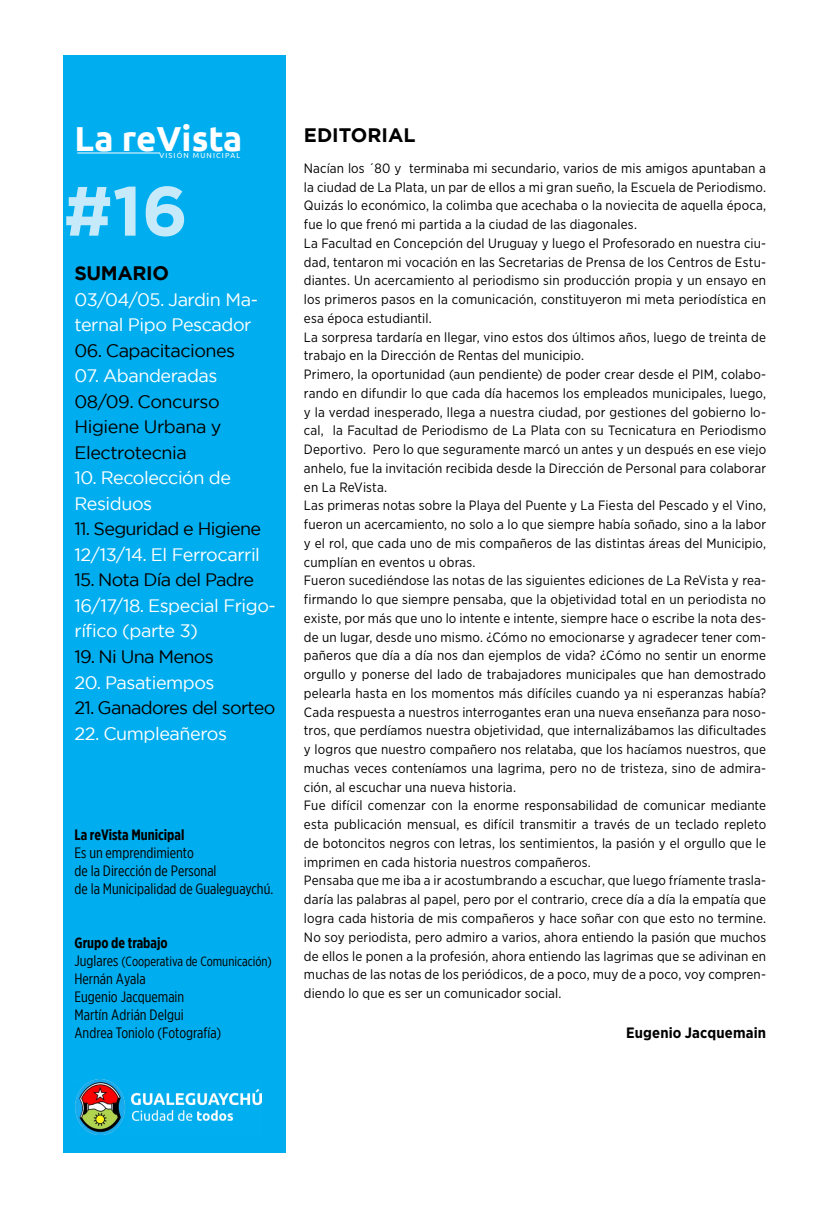
<style>
.page{position:relative;width:830px;height:1212px;background:#fff}
.page>*{position:absolute;margin:0;border:0;box-sizing:border-box;transform-origin:0 0}
.t1{font:700 69.6px "Gotham";color:#c7eafb}
.t2{font:700 34.65px "Ubuntu";color:#fff}
.t3{font:700 19.5px "Gotham";letter-spacing:-.01em;color:#000}
.t4{font:18px/25.5px "Gotham";letter-spacing:-.025em;color:#fff}
.t5{font:18px/25.5px "Gotham";letter-spacing:-.04em;color:#000;text-align:justify}
.t6{font:15px/18px "Gotham X Narrow";color:#000}
.t7{font:700 15px "Gotham X Narrow";color:#000}
.t8{font:700 15px "Gotham Narrow";letter-spacing:.01em;color:#000}
.t9{font:13.5px/18.8px "Gotham Narrow";letter-spacing:.01em;color:#000}
.t10{font:13.5px "Gotham X Narrow";color:#000}
.t11{font:7.35px "Ubuntu";letter-spacing:.16em;color:#fff}
.s1{font-size:15px}
</style>
<div class="page">
<div style="left:64px;top:55px;width:222px;height:1097px;background:#00aeef"></div>
<hr style="left:77px;top:153px;width:83px;height:1px;background:#fff">
<img style="left:76px;top:1079px;width:185px;height:55px">
<h2 class="t2" style="left:74px;top:118px;width:169px">La reVista</h2>
<p class="t11" style="left:159px;top:151px;width:82px">VISIÓN MUNICIPAL</p>
<h1 class="t1" style="left:64px;top:165px;width:126px">#16</h1>
<h3 class="t3" style="left:74px;top:260px;width:96px">SUMARIO</h3>
<h3 class="t4" style="left:74px;top:286px;width:185px">03/04/05. Jardin Ma&shy;ternal Pipo Pescador</h3>
<h3 class="t5" style="left:74px;top:337px;width:162px">06. Capacitaciones</h3>
<h3 class="t4" style="left:74px;top:363px;width:144px">07. Abanderadas</h3>
<h3 class="t5" style="left:74px;top:388px;width:148px">08/09. Concurso Higiene Urbana y Electrotecnia</h3>
<h3 class="t4" style="left:74px;top:465px;width:158px">10. Recolección de<br>Residuos</h3>
<h3 class="t5" style="left:74px;top:516px;width:188px">11. Seguridad e Higiene</h3>
<h3 class="t4" style="left:74px;top:541px;width:187px">12/13/14. El Ferrocarril</h3>
<h3 class="t5" style="left:74px;top:567px;width:181px">15. Nota Día del Padre</h3>
<h3 class="t4" style="left:74px;top:592px;width:203px">16/17/18. Especial Frigo&shy;rífico (parte 3)</h3>
<h3 class="t5" style="left:74px;top:643px;width:141px">19. Ni Una Menos</h3>
<h3 class="t4" style="left:74px;top:669px;width:141px">20. Pasatiempos</h3>
<h3 class="t5" style="left:74px;top:694px;width:202px">21. Ganadores del sorteo</h3>
<h3 class="t4" style="left:74px;top:720px;width:154px">22. Cumpleañeros</h3>
<p class="t7" style="left:74px;top:826px;width:111px">La reVista Municipal</p>
<p class="t6" style="left:74px;top:844px;width:200px">Es un emprendimiento<br>de la Dirección de Personal<br>de la Municipalidad de Gualeguaychú.</p>
<p class="t7" style="left:74px;top:934px;width:95px">Grupo de trabajo</p>
<p class="t10" style="left:74px;top:953px;width:199px"><span class="s1">Juglares</span> (Cooperativa de Comunicación)</p>
<p class="t6" style="left:74px;top:970px;width:148px">Hernán Ayala<br>Eugenio Jacquemain<br>Martín Adrián Delgui<br>Andrea Toniolo (Fotografía)</p>
<h3 class="t3" style="left:304px;top:122px;width:113px">EDITORIAL</h3>
<p class="t9" style="left:304px;top:158px;width:463px">Nacían los ´80 y terminaba mi secundario, varios de mis amigos apuntaban a la ciudad de La Plata, un par de ellos a mi gran sueño, la Escuela de Periodismo.<br>Quizás lo económico, la colimba que acechaba o la noviecita de aquella época, fue lo que frenó mi partida a la ciudad de las diagonales.<br>La Facultad en Concepción del Uruguay y luego el Profesorado en nuestra ciu&shy;dad, tentaron mi vocación en las Secretarias de Prensa de los Centros de Estu&shy;diantes. Un acercamiento al periodismo sin producción propia y un ensayo en los primeros pasos en la comunicación, constituyeron mi meta periodística en esa época estudiantil.<br>La sorpresa tardaría en llegar, vino estos dos últimos años, luego de treinta de trabajo en la Dirección de Rentas del municipio.<br>Primero, la oportunidad (aun pendiente) de poder crear desde el PIM, colabo&shy;rando en difundir lo que cada día hacemos los empleados municipales, luego, y la verdad inesperado, llega a nuestra ciudad, por gestiones del gobierno lo&shy;cal, la Facultad de Periodismo de La Plata con su Tecnicatura en Periodismo Deportivo. Pero lo que seguramente marcó un antes y un después en ese viejo anhelo, fue la invitación recibida desde la Dirección de Personal para colaborar en La ReVista.<br>Las primeras notas sobre la Playa del Puente y La Fiesta del Pescado y el Vino, fueron un acercamiento, no solo a lo que siempre había soñado, sino a la labor y el rol, que cada uno de mis compañeros de las distintas áreas del Municipio, cumplían en eventos u obras.<br>Fueron sucediéndose las notas de las siguientes ediciones de La ReVista y rea&shy;firmando lo que siempre pensaba, que la objetividad total en un periodista no existe, por más que uno lo intente e intente, siempre hace o escribe la nota des&shy;de un lugar, desde uno mismo. ¿Cómo no emocionarse y agradecer tener com&shy;pañeros que día a día nos dan ejemplos de vida? ¿Cómo no sentir un enorme orgullo y ponerse del lado de trabajadores municipales que han demostrado pelearla hasta en los momentos más difíciles cuando ya ni esperanzas había?<br>Cada respuesta a nuestros interrogantes eran una nueva enseñanza para noso&shy;tros, que perdíamos nuestra objetividad, que internalizábamos las dificultades y logros que nuestro compañero nos relataba, que los hacíamos nuestros, que muchas veces conteníamos una lagrima, pero no de tristeza, sino de admira&shy;ción, al escuchar una nueva historia.<br>Fue difícil comenzar con la enorme responsabilidad de comunicar mediante esta publicación mensual, es difícil transmitir a través de un teclado repleto de botoncitos negros con letras, los sentimientos, la pasión y el orgullo que le imprimen en cada historia nuestros compañeros.<br>Pensaba que me iba a ir acostumbrando a escuchar, que luego fríamente trasla&shy;daría las palabras al papel, pero por el contrario, crece día a día la empatía que logra cada historia de mis compañeros y hace soñar con que esto no termine.<br>No soy periodista, pero admiro a varios, ahora entiendo la pasión que muchos de ellos le ponen a la profesión, ahora entiendo las lagrimas que se adivinan en muchas de las notas de los periódicos, de a poco, muy de a poco, voy compren&shy;diendo lo que es ser un comunicador social.</p>
<p class="t8" style="left:625px;top:1023px;width:141px">Eugenio Jacquemain</p>
</div>
